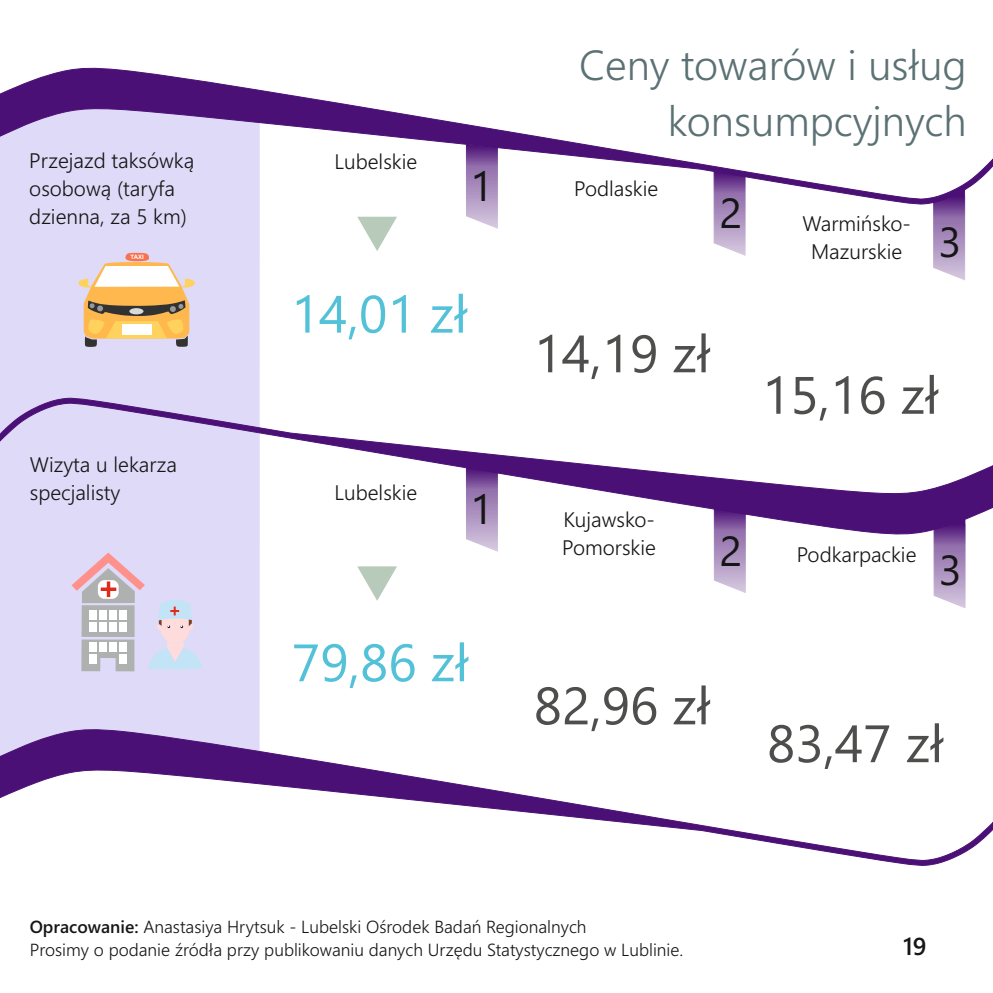
<style>
.page{position:relative;width:993px;height:993px;background:#fff}
.page>*{position:absolute;margin:0;border:0;box-sizing:border-box;transform-origin:0 0}
.t1{font:52.5px "Segoe UI";color:#4e4e4d}
.t2{font:52.5px "Segoe UI";color:#53c1d7}
.t3{font:300 42px/55.8px "Segoe UI";color:#5b7174;text-align:right}
.t4{font:600 24.5px "Segoe UI";color:#151616}
.t5{font:300 21px/28px "Segoe UI";color:#151616}
.t6{font:300 17.5px/23.3px "Segoe UI";color:#151616}
.t7{font:700 5.95px "Arial";color:#fff}
.s1{font-weight:600}
</style>
<div class="page">
<div style="left:0;top:535px;width:259px;height:193px;background:#dedaf7"></div>
<div style="left:0;top:204px;width:259px;height:193px;background:#dedaf7"></div>
<svg style="left:0;top:397px;width:966px;height:138px;fill:#dedaf7"></svg>
<svg style="left:290px;top:435px;width:702px;height:99px"></svg>
<svg style="left:0;top:728px;width:992px;height:137px"></svg>
<svg style="left:0;top:729px;width:702px;height:98px"></svg>
<svg style="left:0;top:67px;width:992px;height:137px"></svg>
<svg style="left:0;top:68px;width:712px;height:100px"></svg>
<svg style="left:78px;top:253px;width:117px;height:94px"></svg>
<svg style="left:71px;top:552px;width:131px;height:119px;background:#d8d1e2"></svg>
<svg style="left:357px;top:566px;width:40px;height:34px"></svg>
<svg style="left:357px;top:217px;width:40px;height:34px"></svg>
<svg style="left:465px;top:144px;width:33px;height:85px;background:#a78abb"></svg>
<svg style="left:712px;top:171px;width:33px;height:85px;background:#a98dbc"></svg>
<svg style="left:465px;top:466px;width:33px;height:86px;background:#a689ba"></svg>
<svg style="left:713px;top:508px;width:33px;height:85px;background:#a689bb"></svg>
<svg style="left:767px;top:397px;width:13px;height:16px"></svg>
<svg style="left:794px;top:397px;width:32px;height:23px"></svg>
<svg style="left:835px;top:397px;width:13px;height:16px"></svg>
<svg style="left:860px;top:397px;width:24px;height:17px"></svg>
<svg style="left:536px;top:728px;width:62px;height:2px"></svg>
<svg style="left:769px;top:728px;width:23px;height:34px"></svg>
<svg style="left:824px;top:756px;width:7px;height:12px"></svg>
<svg style="left:865px;top:728px;width:23px;height:34px"></svg>
<svg style="left:932px;top:188px;width:33px;height:93px;background:#a78bbb"></svg>
<svg style="left:932px;top:516px;width:33px;height:92px;background:#a081b6"></svg>
<p class="t5" style="left:29px;top:148px;width:166px">Przejazd taksówką osobową (taryfa dzienna, za 5 km)</p>
<p class="t5" style="left:334px;top:150px;width:84px">Lubelskie</p>
<p class="t7" style="left:130px;top:255px;width:15px">TAXI</p>
<p class="t5" style="left:30px;top:452px;width:149px">Wizyta u lekarza specjalisty</p>
<h1 class="t2" style="left:319px;top:294px;width:150px">✔ zł</h1>
<p class="t5" style="left:334px;top:480px;width:84px">Lubelskie</p>
<h1 class="t2" style="left:431px;top:642px;width:40px">zł</h1>
<h2 class="t3" style="left:579px;top:41px;width:389px">Ceny towarów i usług konsumpcyjnych</h2>
<p class="t5" style="left:574px;top:176px;width:86px">Podlaskie</p>
<h1 class="t1" style="left:562px;top:334px;width:150px">✔ zł</h1>
<p class="t5" style="left:562px;top:507px;width:95px">Kujawsko-<br>Pomorskie</p>
<h1 class="t1" style="left:672px;top:686px;width:40px">zł</h1>
<p class="t5" style="left:802px;top:212px;width:110px;text-align:center">Warmińsko-<br>Mazurskie</p>
<h1 class="t1" style="left:900px;top:375px;width:40px">zł</h1>
<p class="t5" style="left:796px;top:542px;width:121px">Podkarpackie</p>
<h1 class="t1" style="left:795px;top:723px;width:150px">✓✔ zł</h1>
<p class="t6" style="left:30px;top:916px;width:655px"><span class="s1">Opracowanie:</span> Anastasiya Hrytsuk - Lubelski Ośrodek Badań Regionalnych<br>Prosimy o podanie źródła przy publikowaniu danych Urzędu Statystycznego w Lublinie.</p>
<p class="t4" style="left:902px;top:936px;width:25px">19</p>
</div>
